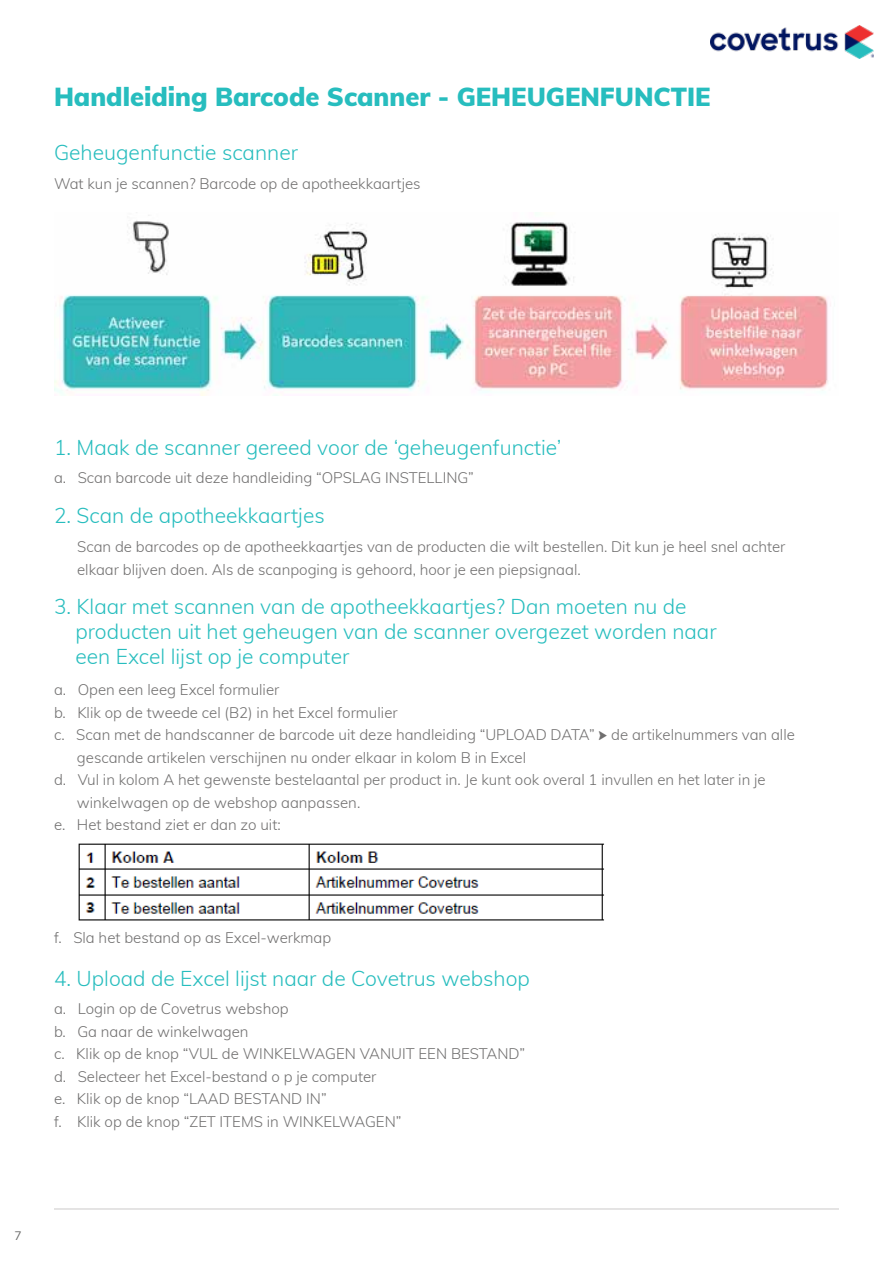
<style>
.page{position:relative;width:893px;height:1263px;background:#fff}
.page>*{position:absolute;margin:0;border:0;box-sizing:border-box;transform-origin:0 0}
.t1{font:900 25.5px "Muli";color:#27bdbe}
.t2{font:300 21px/25.2px "Muli";color:#27bdbe}
.t3{font:300 15px/22.5px "Muli";color:#706f6f}
.t4{font:12px "Muli";color:#666766}
.s1{font-family:"Newzald";font-weight:700}
</style>
<div class="page">
<img style="left:710px;top:26px;width:164px;height:32px">
<hr style="left:54px;top:1209px;width:785px;height:1px;background:#cbc9c9">
<img style="left:54px;top:215px;width:777px;height:180px">
<img style="left:78px;top:843px;width:526px;height:78px">
<h1 class="t1" style="left:54px;top:78px;width:658px">Handleiding Barcode Scanner - GEHEUGENFUNCTIE</h1>
<h2 class="t2" style="left:54px;top:139px;width:246px">Geheugenfunctie scanner</h2>
<p class="t3" style="left:54px;top:171px;width:368px">Wat kun je scannen? Barcode op de apotheekkaartjes</p>
<h2 class="t2" style="left:54px;top:434px;width:509px">1. Maak de scanner gereed voor de ‘geheugenfunctie’</h2>
<p class="t3" style="left:54px;top:466px;width:421px">a. Scan barcode uit deze handleiding “OPSLAG INSTELLING”</p>
<h2 class="t2" style="left:54px;top:502px;width:272px">2. Scan de apotheekkaartjes</h2>
<p class="t3" style="left:77px;top:535px;width:710px">Scan de barcodes op de apotheekkaartjes van de producten die wilt bestellen. Dit kun je heel snel achter elkaar blijven doen. Als de scanpoging is gehoord, hoor je een piepsignaal.</p>
<h2 class="t2" style="left:75px;top:592px;width:643px;text-indent:-21px">3. Klaar met scannen van de apotheekkaartjes? Dan moeten nu de producten uit het geheugen van de scanner overgezet worden naar een Excel lijst op je computer</h2>
<p class="t3" style="left:54px;top:678px;width:227px">a. Open een leeg Excel formulier</p>
<p class="t3" style="left:54px;top:700px;width:345px">b. Klik op de tweede cel (B2) in het Excel formulier</p>
<p class="t3" style="left:54px;top:723px;width:742px">c. Scan met de handscanner de barcode uit deze handleiding “UPLOAD DATA” <span class="s1">►</span> de artikelnummers van alle</p>
<p class="t3" style="left:77px;top:745px;width:451px">gescande artikelen verschijnen nu onder elkaar in kolom B in Excel</p>
<p class="t3" style="left:54px;top:768px;width:713px">d. Vul in kolom A het gewenste bestelaantal per product in. Je kunt ook overal 1 invullen en het later in je</p>
<p class="t3" style="left:77px;top:790px;width:285px">winkelwagen op de webshop aanpassen.</p>
<p class="t3" style="left:54px;top:813px;width:228px">e. Het bestand ziet er dan zo uit:</p>
<p class="t3" style="left:54px;top:925px;width:279px">f. Sla het bestand op as Excel-werkmap</p>
<h2 class="t2" style="left:54px;top:965px;width:477px">4. Upload de Excel lijst naar de Covetrus webshop</h2>
<p class="t3" style="left:54px;top:997px;width:473px">a. Login op de Covetrus webshop<br>b. Ga naar de winkelwagen<br>c. Klik op de knop “VUL de WINKELWAGEN VANUIT EEN BESTAND” d. Selecteer het Excel-bestand o p je computer<br>e. Klik op de knop “LAAD BESTAND IN”<br>f. Klik op de knop “ZET ITEMS in WINKELWAGEN”</p>
<p class="t4" style="left:14px;top:1227px;width:9px">7</p>
</div>
